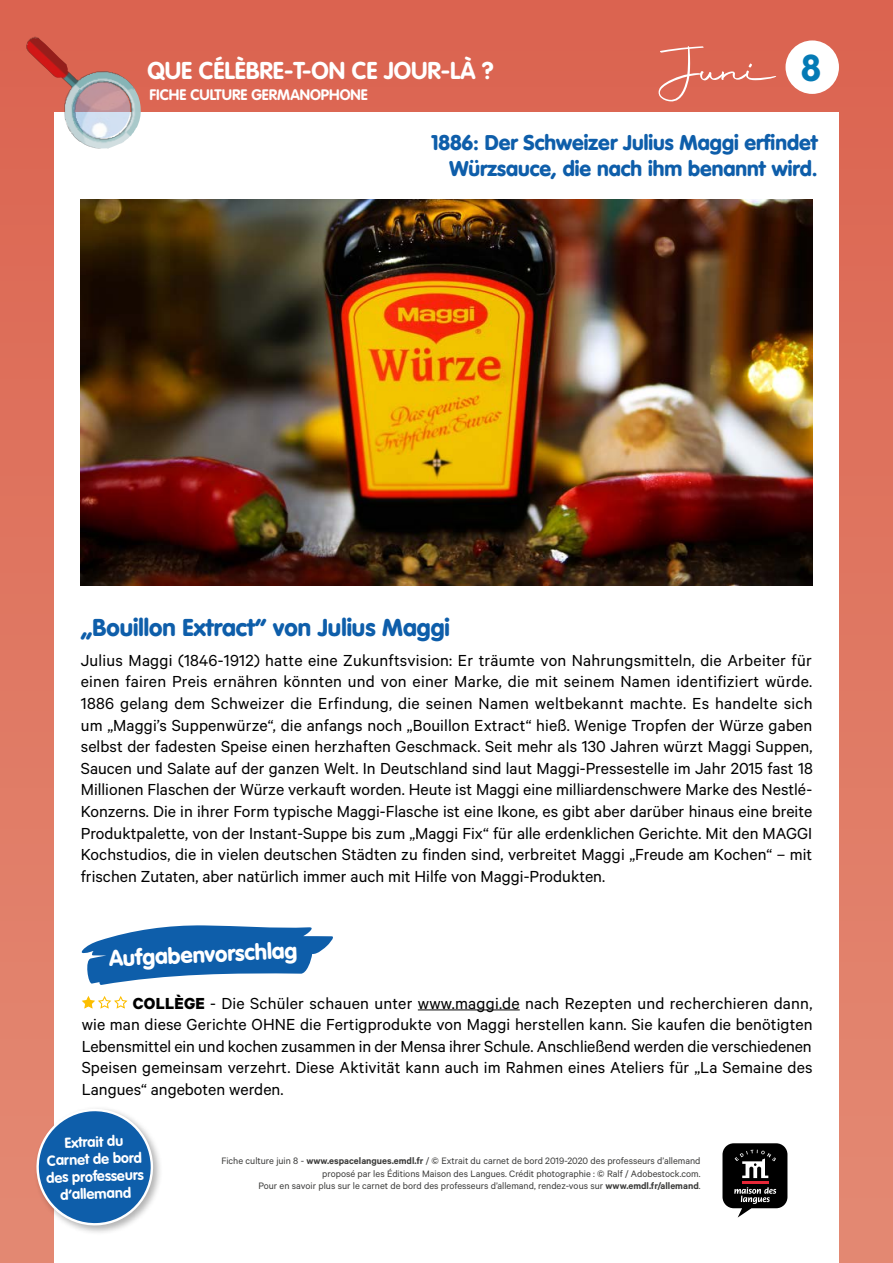
<style>
.page{position:relative;width:893px;height:1263px;background:#fff}
.page>*{position:absolute;margin:0;border:0;box-sizing:border-box;transform-origin:0 0}
.Numéro_bleu{font:55.5px "Autography";color:#fff}
.t1{font:700 36.75px "VAG Rounded Std";color:#047ab5}
._2021_fiche_agenda_t{font:900 24px "VAG Rounded Std";color:#0e5eaa}
.Numéro_bleu-2{font:700 24px "VAG Rounded Std";color:#fff}
._2021_fiche_agenda_t-2{font:900 22.05px "VAG Rounded Std";color:#fff}
.Numéro_bleu-3{font:900 21px/25.5px "VAG Rounded Std";color:#0e5eaa;text-align:right}
._2021_fiche_agenda_t-3{font:18px/21.6px "Calibre";color:#000;text-align:justify}
.Numéro_bleu-4{font:700 15px "VAG Rounded Std";color:#fff}
.t2{font:700 14.4px/17.2px "VAG Rounded Std";color:#fff;text-align:center}
.t3{font:10.5px/12.6px "Calibre";color:#3c3c3b;text-align:right}
.s1{font-weight:700}
.s2{font-weight:600}
</style>
<div class="page">
<div style="left:0;top:0;width:893px;height:1263px;background:linear-gradient(to bottom,#db6451,#e48a73)"></div>
<div style="left:54px;top:113px;width:785px;height:1150px;background:#fff"></div>
<svg style="left:722px;top:1143px;width:65px;height:74px"></svg>
<img style="left:24px;top:37px;width:117px;height:113px">
<img style="left:71px;top:80px;width:61px;height:60px">
<div style="left:785px;top:40px;width:54px;height:54px;background:#fff;border-radius:50%"></div>
<div style="left:33px;top:1105px;width:130px;height:130px;background:#000;opacity:.3"></div>
<svg style="left:36px;top:1109px;width:117px;height:118px;background:#4e7fb3"></svg>
<img style="left:81px;top:200px;width:731px;height:385px">
<hr style="left:418px;top:1010px;width:102px;height:1px;background:#000">
<svg style="left:81px;top:925px;width:252px;height:60px"></svg>
<svg style="left:81px;top:996px;width:47px;height:13px"></svg>
<p class="Numéro_bleu" style="left:667px;top:34px;width:112px">Juni</p>
<p class="t1" style="left:800px;top:47px;width:23px">8</p>
<p class="Numéro_bleu-3" style="left:431px;top:131px;width:388px">1886: Der Schweizer Julius Maggi erfindet<br>Würzsauce, die nach ihm benannt wird.</p>
<p class="Numéro_bleu-2" style="left:147px;top:57px;width:348px">QUE CÉLÈBRE-T-ON CE JOUR-LÀ ?</p>
<p class="Numéro_bleu-4" style="left:150px;top:86px;width:220px">FICHE CULTURE GERMANOPHONE</p>
<p class="_2021_fiche_agenda_t" style="left:81px;top:613px;width:370px">„Bouillon Extract” von Julius Maggi</p>
<p class="_2021_fiche_agenda_t-3" style="left:81px;top:649px;width:733px">Julius Maggi (1846-1912) hatte eine Zukunftsvision: Er träumte von Nahrungsmitteln, die Arbeiter für einen fairen Preis ernähren könnten und von einer Marke, die mit seinem Namen identifiziert würde.<br>1886 gelang dem Schweizer die Erfindung, die seinen Namen weltbekannt machte. Es handelte sich um „Maggi’s Suppenwürze“, die anfangs noch „Bouillon Extract“ hieß. Wenige Tropfen der Würze gaben selbst der fadesten Speise einen herzhaften Geschmack. Seit mehr als 130 Jahren würzt Maggi Suppen, Saucen und Salate auf der ganzen Welt. In Deutschland sind laut Maggi-Pressestelle im Jahr 2015 fast 18<br>Millionen Flaschen der Würze verkauft worden. Heute ist Maggi eine milliardenschwere Marke des Nestlé-Konzerns. Die in ihrer Form typische Maggi-Flasche ist eine Ikone, es gibt aber darüber hinaus eine breite Produktpalette, von der Instant-Suppe bis zum „Maggi Fix“ für alle erdenklichen Gerichte. Mit den MAGGI Kochstudios, die in vielen deutschen Städten zu finden sind, verbreitet Maggi „Freude am Kochen“ – mit frischen Zutaten, aber natürlich immer auch mit Hilfe von Maggi-Produkten.</p>
<p class="_2021_fiche_agenda_t-2" style="left:108px;top:946px;width:190px;rotate:-3deg">Aufgabenvorschlag</p>
<p class="_2021_fiche_agenda_t-3" style="left:82px;top:991px;width:732px;text-indent:51px"><span class="s1">COLLÈGE</span> - Die Schüler schauen unter www.maggi.de nach Rezepten und recherchieren dann, wie man diese Gerichte OHNE die Fertigprodukte von Maggi herstellen kann. Sie kaufen die benötigten Lebensmittel ein und kochen zusammen in der Mensa ihrer Schule. Anschließend werden die verschiedenen Speisen gemeinsam verzehrt. Diese Aktivität kann auch im Rahmen eines Ateliers für „La Semaine des Langues“ angeboten werden.</p>
<p class="t2" style="left:45px;top:1135px;width:99px;rotate:-2deg">Extrait du<br>Carnet de bord des professeurs d’allemand</p>
<p class="t3" style="left:221px;top:1154px;width:481px">Fiche culture juin 8 - <span class="s2">www.espacelangues.emdl.fr</span> / © Extrait du carnet de bord 2019-2020 des professeurs d’allemand proposé par les Éditions Maison des Langues. Crédit photographie : © Ralf / Adobestock.com.<br>Pour en savoir plus sur le carnet de bord des professeurs d’allemand, rendez-vous sur <span class="s2">www.emdl.fr/allemand</span>.</p>
</div>
